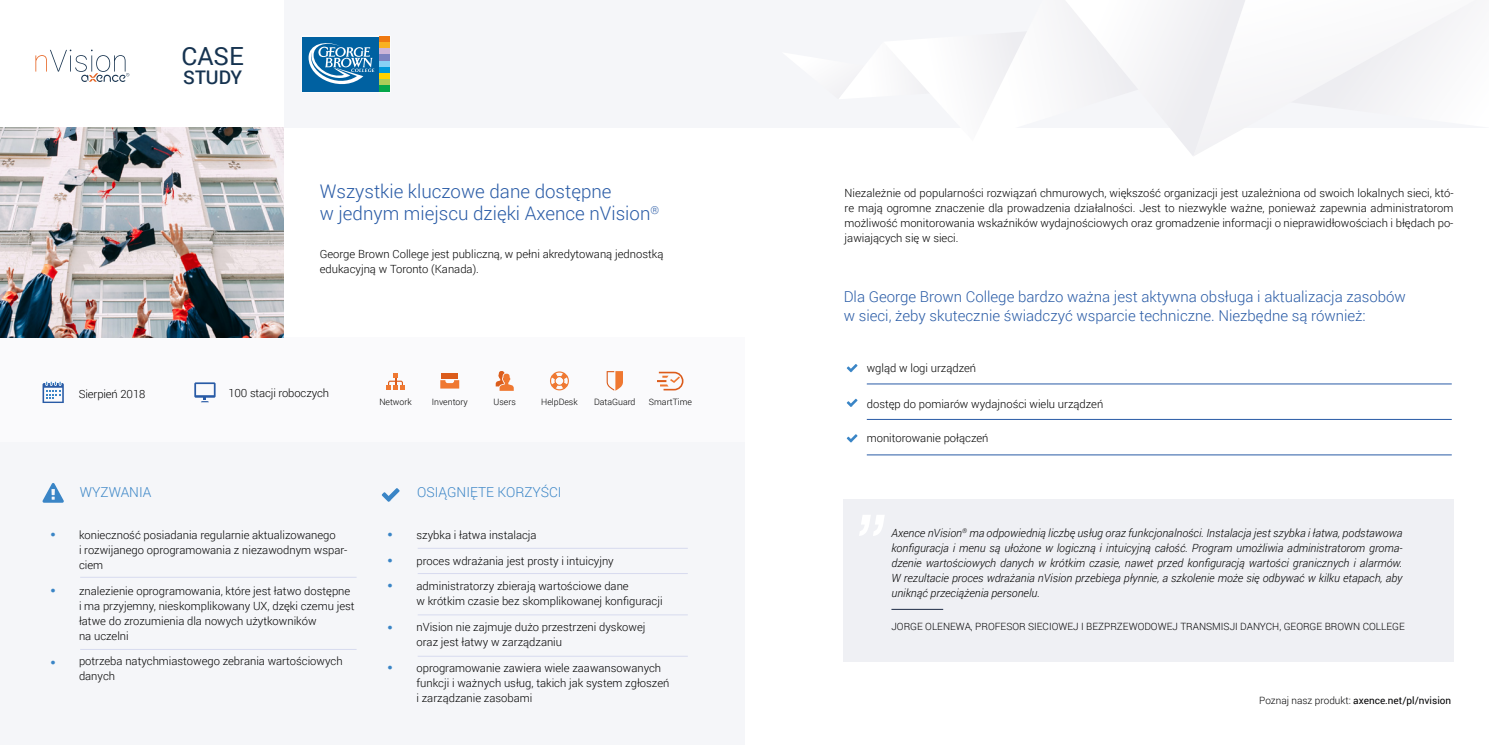
<style>
.page{position:relative;width:1489px;height:745px;background:#fff}
.page>*{position:absolute;margin:0;border:0;box-sizing:border-box;transform-origin:0 0}
.t1{font:25px "Roboto";color:#163350}
.t2{font:300 18.75px/22.5px "Roboto";color:#295ba6}
.t3{font:500 18.75px "Roboto";color:#163350}
.t4{font:300 15px/18.8px "Roboto";color:#295ba6}
.t5{font:300 13.75px "Roboto";color:#3a85c6}
.t6{font:300 11.25px/15px "Roboto";color:#000}
.t7{font:italic 300 11.25px/15px "Roboto";color:#000;text-align:justify}
.t8{font:300 10px "Roboto";color:#000}
.t9{font:10px "Roboto";color:#020203}
.t10{font:300 8.75px "Roboto";color:#000}
.t11{font:700 8.75px "Arial";color:#3a85c6}
.s1{font-weight:300}
</style>
<div class="page">
<div style="left:744px;top:0;width:744px;height:128px;background:#f5f6f9"></div>
<svg style="left:1170px;top:128px;width:73px;height:28px"></svg>
<div style="left:842px;top:499px;width:611px;height:162px;background:#eff0f4"></div>
<svg style="left:859px;top:515px;width:25px;height:20px"></svg>
<hr style="left:866px;top:383px;width:585px;height:1px;background:#295ba6">
<hr style="left:866px;top:419px;width:585px;height:1px;background:#295ba6">
<hr style="left:866px;top:454px;width:585px;height:1px;background:#295ba6">
<hr style="left:891px;top:608px;width:52px;height:1px;background:#1d2b45">
<svg style="left:846px;top:398px;width:11px;height:8px"></svg>
<svg style="left:846px;top:364px;width:11px;height:8px"></svg>
<svg style="left:846px;top:434px;width:11px;height:8px"></svg>
<div style="left:0;top:0;width:744px;height:128px;background:#f5f6f9"></div>
<div style="left:0;top:442px;width:744px;height:302px;background:#f5f6f9"></div>
<svg style="left:382px;top:488px;width:17px;height:13px"></svg>
<svg style="left:42px;top:483px;width:22px;height:19px"></svg>
<div style="left:0;top:337px;width:744px;height:105px;background:#f5f6f9"></div>
<svg style="left:194px;top:382px;width:21px;height:20px"></svg>
<svg style="left:43px;top:381px;width:21px;height:22px"></svg>
<div style="left:0;top:0;width:283px;height:128px;background:#fff"></div>
<svg style="left:35px;top:50px;width:95px;height:32px"></svg>
<svg style="left:302px;top:36px;width:88px;height:56px"></svg>
<img style="left:0;top:128px;width:283px;height:209px">
<svg style="left:657px;top:371px;width:26px;height:19px"></svg>
<svg style="left:495px;top:371px;width:18px;height:19px"></svg>
<svg style="left:386px;top:373px;width:19px;height:16px"></svg>
<svg style="left:606px;top:371px;width:17px;height:19px"></svg>
<svg style="left:550px;top:371px;width:19px;height:19px"></svg>
<svg style="left:440px;top:373px;width:19px;height:15px"></svg>
<hr style="left:80px;top:576px;width:276px;height:1px;background:#d7dbef">
<hr style="left:80px;top:648px;width:276px;height:1px;background:#d7dbef">
<hr style="left:417px;top:547px;width:270px;height:1px;background:#d7dbef">
<hr style="left:417px;top:573px;width:270px;height:1px;background:#d7dbef">
<hr style="left:417px;top:614px;width:270px;height:1px;background:#d7dbef">
<hr style="left:417px;top:655px;width:270px;height:1px;background:#d7dbef">
<h1 class="t1" style="left:181px;top:39px;width:64px">CASE</h1>
<h2 class="t3" style="left:183px;top:64px;width:60px">STUDY</h2>
<h2 class="t2" style="left:320px;top:179px;width:341px">Wszystkie kluczowe dane dostępne<br>w jednym miejscu dzięki Axence nVision<sup>®</sup></h2>
<p class="t6" style="left:320px;top:246px;width:345px">George Brown College jest publiczną, w pełni akredytowaną jednostką edukacyjną w Toronto (Kanada).</p>
<p class="t6" style="left:79px;top:386px;width:68px">Sierpień 2018</p>
<p class="t6" style="left:228px;top:384px;width:102px">100 stacji roboczych</p>
<p class="t10" style="left:379px;top:396px;width:34px">Network</p>
<p class="t10" style="left:432px;top:396px;width:37px">Inventory</p>
<p class="t10" style="left:493px;top:396px;width:24px">Users</p>
<p class="t10" style="left:541px;top:396px;width:38px">HelpDesk</p>
<p class="t10" style="left:594px;top:396px;width:43px">DataGuard</p>
<p class="t10" style="left:649px;top:396px;width:45px">SmartTime</p>
<p class="t5" style="left:80px;top:482px;width:73px">WYZWANIA</p>
<p class="t5" style="left:417px;top:482px;width:146px">OSIĄGNIĘTE KORZYŚCI</p>
<p class="t6" style="left:79px;top:526px;width:270px">konieczność posiadania regularnie aktualizowanego<br>i rozwijanego oprogramowania z niezawodnym wspar&shy;ciem</p>
<p class="t6" style="left:79px;top:582px;width:277px">znalezienie oprogramowania, które jest łatwo dostępne i ma przyjemny, nieskomplikowany UX, dzęki czemu jest łatwe do zrozumienia dla nowych użytkowników<br>na uczelni</p>
<p class="t6" style="left:79px;top:653px;width:265px">potrzeba natychmiastowego zebrania wartościowych danych</p>
<p class="t11" style="left:50px;top:527px;width:7px">●</p>
<p class="t11" style="left:387px;top:527px;width:7px">●</p>
<p class="t11" style="left:387px;top:553px;width:7px">●</p>
<p class="t11" style="left:387px;top:578px;width:7px">●</p>
<p class="t11" style="left:387px;top:620px;width:7px">●</p>
<p class="t11" style="left:387px;top:660px;width:7px">●</p>
<p class="t11" style="left:50px;top:583px;width:7px">●</p>
<p class="t11" style="left:50px;top:655px;width:7px">●</p>
<p class="t6" style="left:416px;top:526px;width:122px">szybka i łatwa instalacja</p>
<p class="t6" style="left:416px;top:552px;width:199px">proces wdrażania jest prosty i intuicyjny</p>
<p class="t6" style="left:416px;top:578px;width:247px">administratorzy zbierają wartościowe dane<br>w krótkim czasie bez skomplikowanej konfiguracji</p>
<p class="t6" style="left:416px;top:618px;width:230px">nVision nie zajmuje dużo przestrzeni dyskowej oraz jest łatwy w zarządzaniu</p>
<p class="t6" style="left:416px;top:659px;width:254px">oprogramowanie zawiera wiele zaawansowanych funkcji i ważnych usług, takich jak system zgłoszeń i zarządzanie zasobami</p>
<p class="t6" style="left:844px;top:185px;width:610px;text-align:justify">Niezależnie od popularności rozwiązań chmurowych, większość organizacji jest uzależniona od swoich lokalnych sieci, któ&shy;re mają ogromne znaczenie dla prowadzenia działalności. Jest to niezwykle ważne, ponieważ zapewnia administratorom możliwość monitorowania wskaźników wydajnościowych oraz gromadzenie informacji o nieprawidłowościach i błędach po&shy;jawiających się w sieci.</p>
<h3 class="t4" style="left:843px;top:287px;width:563px">Dla George Brown College bardzo ważna jest aktywna obsługa i aktualizacja zasobów w sieci, żeby skutecznie świadczyć wsparcie techniczne. Niezbędne są również:</h3>
<p class="t6" style="left:866px;top:360px;width:111px">wgląd w logi urządzeń</p>
<p class="t6" style="left:866px;top:395px;width:238px">dostęp do pomiarów wydajności wielu urządzeń</p>
<p class="t6" style="left:866px;top:429px;width:123px">monitorowanie połączeń</p>
<p class="t7" style="left:891px;top:525px;width:512px">Axence nVision<sup>®</sup> ma odpowiednią liczbę usług oraz funkcjonalności. Instalacja jest szybka i łatwa, podstawowa konfiguracja i menu są ułożone w logiczną i intuicyjną całość. Program umożliwia administratorom groma&shy;dzenie wartościowych danych w krótkim czasie, nawet przed konfiguracją wartości granicznych i alarmów.<br>W rezultacie proces wdrażania nVision przebiega płynnie, a szkolenie może się odbywać w kilku etapach, aby uniknąć przeciążenia personelu.</p>
<p class="t8" style="left:891px;top:619px;width:515px">JORGE OLENEWA, PROFESOR SIECIOWEJ I BEZPRZEWODOWEJ TRANSMISJI DANYCH, GEORGE BROWN COLLEGE</p>
<p class="t9" style="left:1259px;top:692px;width:193px"><span class="s1">Poznaj nasz produkt:</span> axence.net/pl/nvision</p>
</div>
